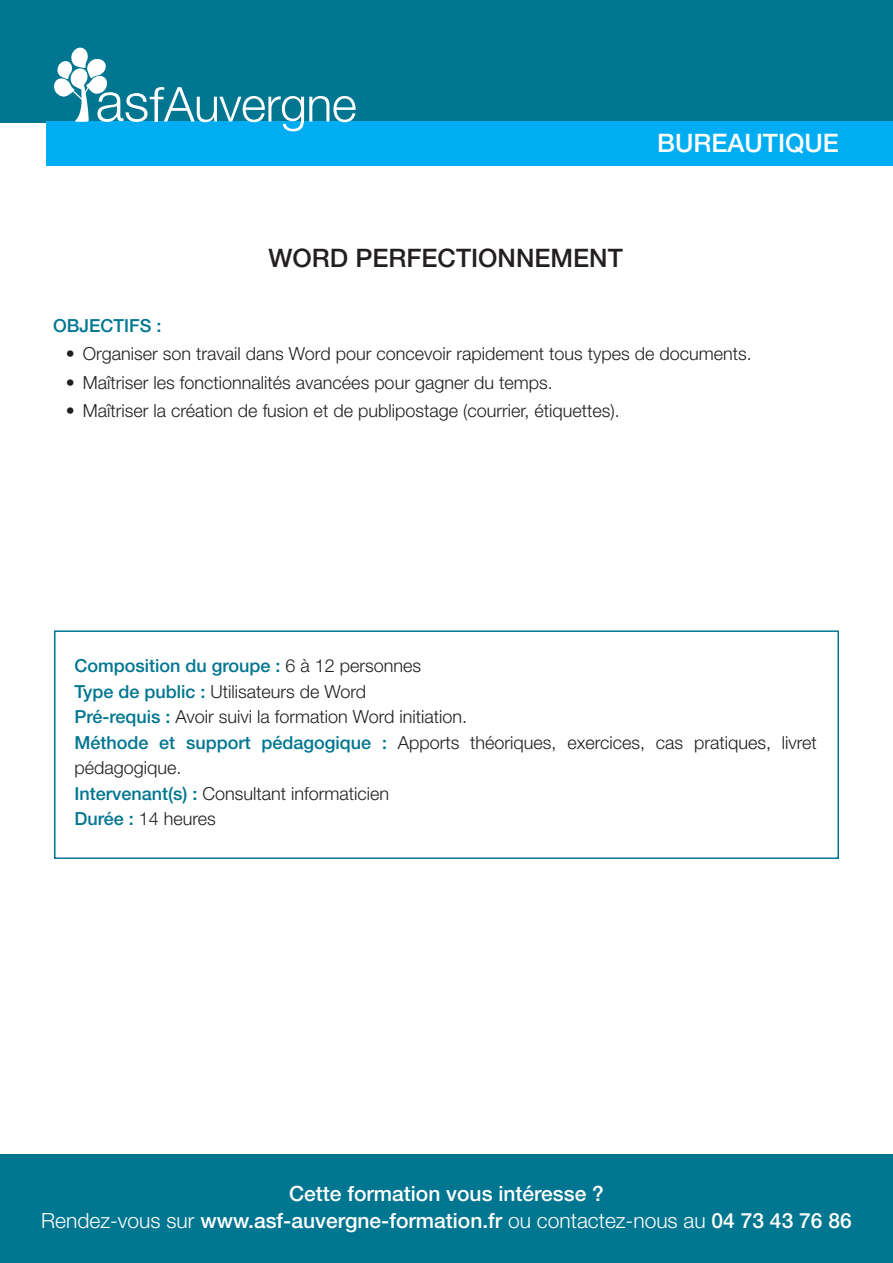
<style>
.page{position:relative;width:893px;height:1263px;background:#fff}
.page>*{position:absolute;margin:0;border:0;box-sizing:border-box;transform-origin:0 0}
.t1{font:500 25.5px "Helvetica Neue LT Std";color:#231f20}
.t2{font:500 25.5px "Helvetica Neue LT Std";color:#fff}
.t3{font:500 21px/27px "Helvetica Neue LT Std";color:#fff;text-align:center}
.t4{font:300 18px/25.5px "Helvetica Neue LT Std";color:#231f20}
.t5{font:500 18px "Helvetica Neue LT Std";color:#007690}
.s1{font-weight:300;color:#231f20}
.s2{font-weight:500;color:#007690}
.s3{font-weight:300}
</style>
<div class="page">
<div style="left:0;top:0;width:893px;height:122px;background:#007690"></div>
<div style="left:0;top:1154px;width:893px;height:109px;background:#007690"></div>
<div style="left:47px;top:121px;width:846px;height:45px;background:#00adf3"></div>
<svg style="left:54px;top:47px;width:302px;height:84px"></svg>
<div style="left:54px;top:630px;width:785px;height:229px;border:2px solid #007690"></div>
<p class="t2" style="left:657px;top:128px;width:183px">BUREAUTIQUE</p>
<p class="t1" style="left:268px;top:243px;width:356px">WORD PERFECTIONNEMENT</p>
<p class="t5" style="left:53px;top:315px;width:110px">OBJECTIFS :</p>
<p class="t4" style="left:66px;top:341px;width:687px">• Organiser son travail dans Word pour concevoir rapidement tous types de documents.</p>
<p class="t4" style="left:66px;top:369px;width:488px">• Maîtriser les fonctionnalités avancées pour gagner du temps.</p>
<p class="t4" style="left:66px;top:398px;width:555px">• Maîtriser la création de fusion et de publipostage (courrier, étiquettes).</p>
<p class="t5" style="left:74px;top:655px;width:348px">Composition du groupe : <span class="s1">6 à 12 personnes</span></p>
<p class="t4" style="left:74px;top:678px;width:293px"><span class="s2">Type de public :</span> Utilisateurs de Word</p>
<p class="t4" style="left:74px;top:704px;width:394px"><span class="s2">Pré-requis :</span> Avoir suivi la formation Word initiation.</p>
<p class="t4" style="left:74px;top:729px;width:744px"><span class="s2">Méthode et support pédagogique :</span> Apports théoriques, exercices, cas pratiques, livret pédagogique.</p>
<p class="t4" style="left:74px;top:780px;width:316px"><span class="s2">Intervenant(s) :</span> Consultant informaticien</p>
<p class="t4" style="left:74px;top:806px;width:143px"><span class="s2">Durée :</span> 14 heures</p>
<p class="t3" style="left:41px;top:1180px;width:812px">Cette formation vous intéresse ?<br><span class="s3">Rendez-vous sur</span> www.asf-auvergne-formation.fr <span class="s3">ou contactez-nous au</span> 04 73 43 76 86</p>
</div>
